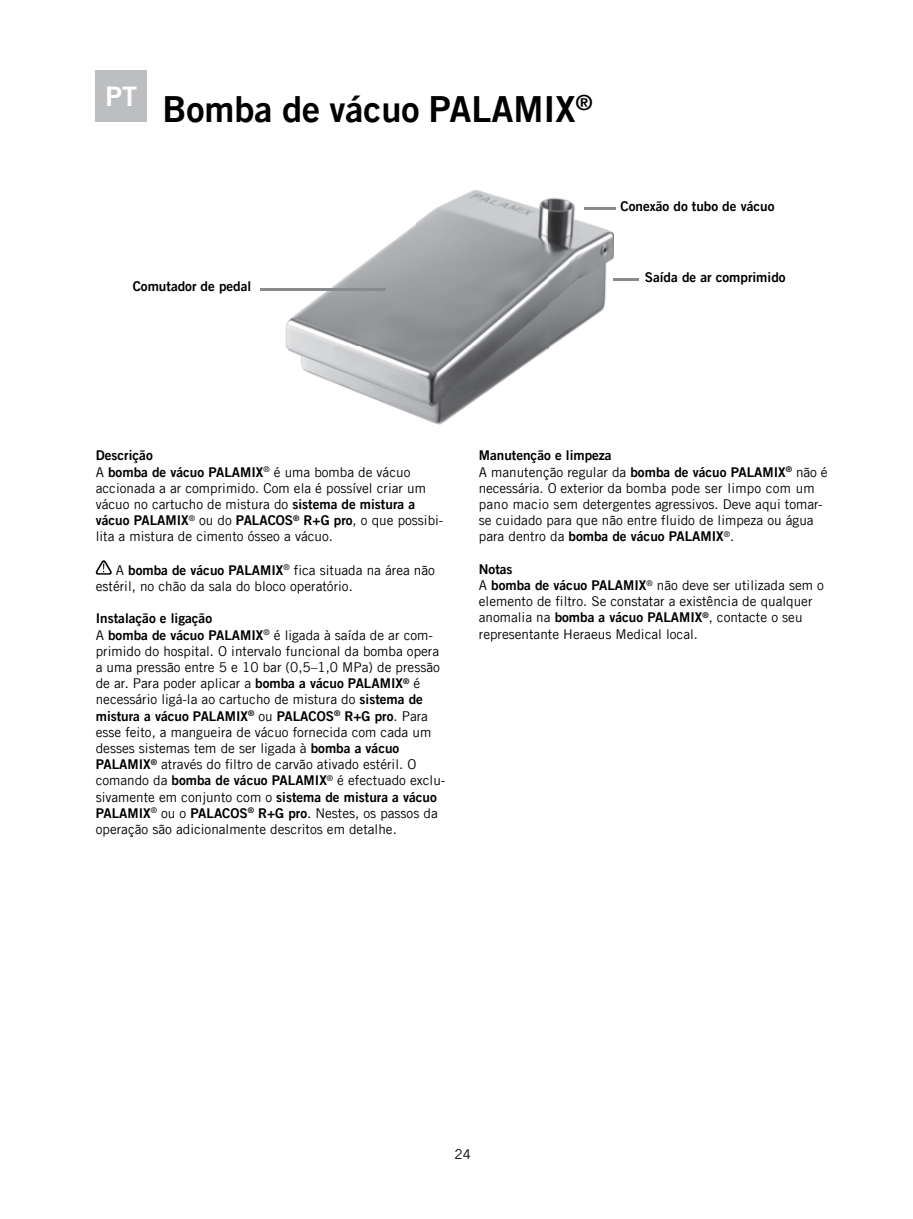
<style>
.page{position:relative;width:913px;height:1219px;background:#fff}
.page>*{position:absolute;margin:0;border:0;box-sizing:border-box;transform-origin:0 0}
.t1{font:36px "Trade Gothic LT Com Bd 2";color:#000}
.t2{font:27px "Trade Gothic LT Com Bd 2";color:#fff}
.t3{font:13.5px/16.2px "Trade Gothic LT Com";color:#000}
.t4{font:13.5px/16.2px "Trade Gothic LT Com Bd 2";color:#000}
.s1{font-family:"Trade Gothic LT Com"}
.s2{font-family:"Trade Gothic LT Com Bd 2"}
</style>
<div class="page">
<img style="left:286px;top:190px;width:327px;height:234px">
<hr style="left:583px;top:207px;width:32px;height:3px;background:#888c8e">
<hr style="left:613px;top:278px;width:26px;height:3px;background:#888c8e">
<hr style="left:260px;top:288px;width:126px;height:2px;background:#888c8e">
<div style="left:96px;top:71px;width:51px;height:51px;background:#bcbec0"></div>
<svg style="left:96px;top:560px;width:16px;height:14px"></svg>
<h2 class="t2" style="left:103px;top:80px;width:37px">ENPT</h2>
<h1 class="t1" style="left:162px;top:86px;width:431px">Bomba de vácuo PALAMIX<sup>®</sup></h1>
<p class="t4" style="left:133px;top:277px;width:120px">Comutador de pedal</p>
<p class="t4" style="left:620px;top:197px;width:155px">Conexão do tubo de vácuo</p>
<p class="t4" style="left:644px;top:268px;width:142px">Saída de ar comprimido</p>
<p class="t4" style="left:96px;top:447px;width:316px">Descrição<br><span class="s1">A</span> bomba de vácuo PALAMIX<sup>®</sup> <span class="s1">é uma bomba de vácuo</span></p>
<p class="t3" style="left:96px;top:479px;width:331px">accionada a ar comprimido. Com ela é possível criar um vácuo no cartucho de mistura do <span class="s2">sistema de mistura a</span></p>
<p class="t4" style="left:96px;top:512px;width:349px">vácuo PALAMIX<sup>®</sup> <span class="s1">ou do</span> PALACOS<sup>®</sup> R+G pro<span class="s1">, o que possibi-</span></p>
<p class="t3" style="left:96px;top:528px;width:238px">lita a mistura de cimento ósseo a vácuo.</p>
<p class="t3" style="left:96px;top:561px;width:340px;text-indent:20px">A <span class="s2">bomba de vácuo PALAMIX</span><sup>®</sup> fica situada na área não estéril, no chão da sala do bloco operatório.</p>
<p class="t4" style="left:96px;top:610px;width:118px">Instalação e ligação</p>
<p class="t3" style="left:96px;top:626px;width:345px">A <span class="s2">bomba de vácuo PALAMIX</span><sup>®</sup> é ligada à saída de ar com&shy;primido do hospital. O intervalo funcional da bomba opera a uma pressão entre 5 e 10 bar (0,5–1,0 MPa) de pressão de ar. Para poder aplicar a <span class="s2">bomba a vácuo PALAMIX</span><sup>®</sup> é necessário ligá-la ao cartucho de mistura do <span class="s2">sistema de</span></p>
<p class="t4" style="left:96px;top:707px;width:333px">mistura a vácuo PALAMIX<sup>®</sup> <span class="s1">ou</span> PALACOS<sup>®</sup> R+G pro<span class="s1">. Para</span></p>
<p class="t3" style="left:96px;top:723px;width:351px">esse feito, a mangueira de vácuo fornecida com cada um desses sistemas tem de ser ligada à <span class="s2">bomba a vácuo PALAMIX</span><sup>®</sup> através do filtro de carvão ativado estéril. O comando da <span class="s2">bomba de vácuo PALAMIX</span><sup>®</sup> é efectuado exclu&shy;sivamente em conjunto com o <span class="s2">sistema de mistura a vácuo PALAMIX</span><sup>®</sup> ou o <span class="s2">PALACOS</span><sup>®</sup> <span class="s2">R+G pro</span>. Nestes, os passos da operação são adicionalmente descritos em detalhe.</p>
<p class="t4" style="left:478px;top:447px;width:134px">Manutenção e limpeza</p>
<p class="t3" style="left:478px;top:463px;width:350px">A manutenção regular da <span class="s2">bomba de vácuo PALAMIX</span><sup>®</sup> não é necessária. O exterior da bomba pode ser limpo com um pano macio sem detergentes agressivos. Deve aqui tomar&shy;se cuidado para que não entre fluido de limpeza ou água</p>
<p class="t4" style="left:478px;top:528px;width:257px"><span class="s1">para dentro da</span> bomba de vácuo PALAMIX<sup>®</sup><span class="s1">.</span></p>
<p class="t4" style="left:478px;top:560px;width:35px">Notas</p>
<p class="t3" style="left:478px;top:577px;width:346px">A <span class="s2">bomba de vácuo PALAMIX</span><sup>®</sup> não deve ser utilizada sem o elemento de filtro. Se constatar a existência de qualquer anomalia na <span class="s2">bomba a vácuo PALAMIX</span><sup>®</sup>, contacte o seu representante Heraeus Medical local.</p>
<p class="t3" style="left:454px;top:1145px;width:18px">24</p>
</div>
